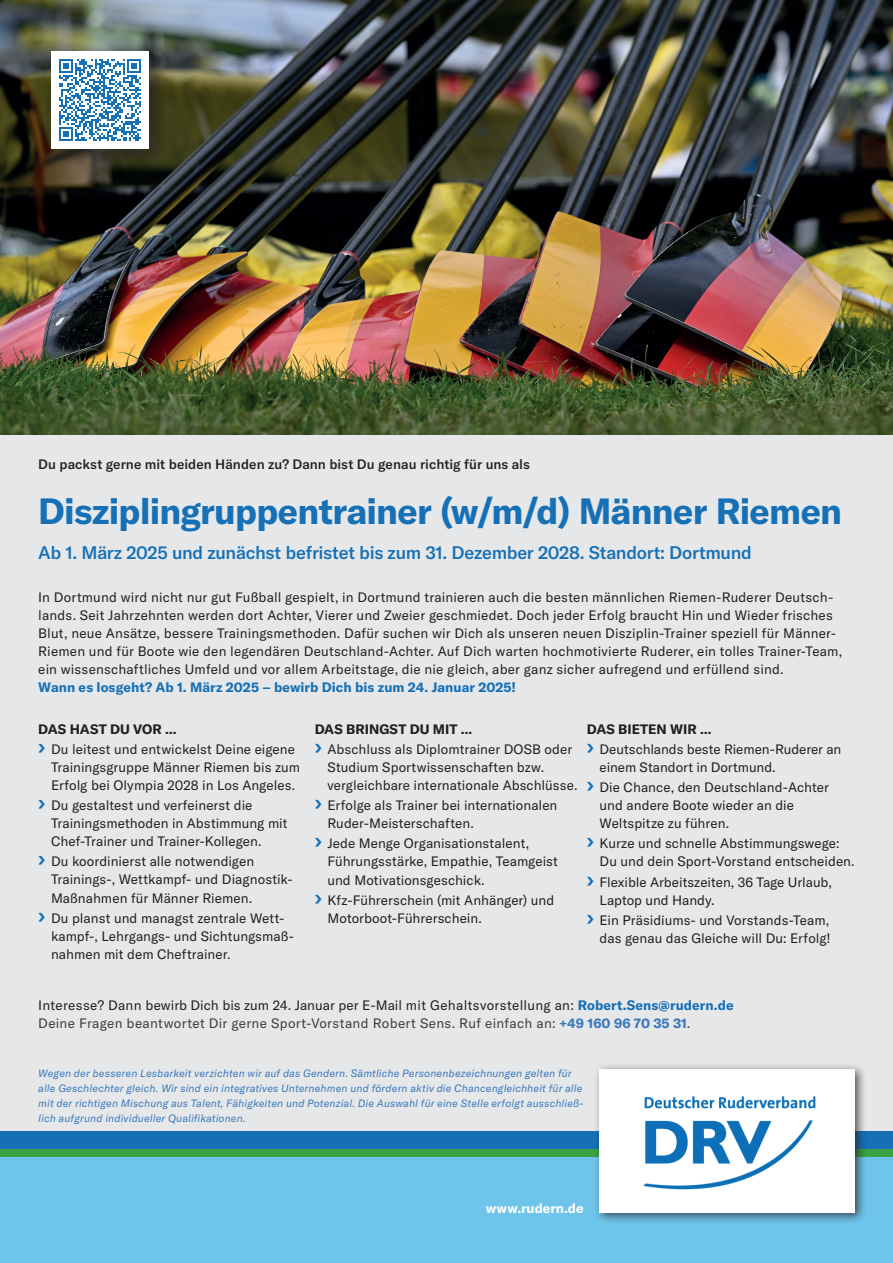
<style>
.page{position:relative;width:893px;height:1263px;background:#fff}
.page>*{position:absolute;margin:0;border:0;box-sizing:border-box;transform-origin:0 0}
.t1{font:700 36px "GT America";letter-spacing:-.02em;color:#1670b6}
.t2{font:500 18px "GT America";letter-spacing:-.02em;color:#1670b6}
.t3{font:13.5px/18.1px "GT America";letter-spacing:.005em;color:#231f20}
.t4{font:500 13.5px "GT America";color:#231f20}
.t5{font:700 13.5px "GT America";letter-spacing:.005em;color:#1670b6}
.t6{font:700 13.5px "GT America";letter-spacing:-.005em;color:#fff}
.t7{font:italic 10.5px/15px "GT America";letter-spacing:.01em;color:#3a79bc}
.s1{font-weight:700}
.s2{font-weight:700;font-size:21px;color:#1670b6}
.s3{font-weight:700;color:#1670b6}
.s4{color:#3e3e3f}
.s5{font-weight:700;color:#3a79bc}
</style>
<div class="page">
<div style="left:0;top:336px;width:893px;height:872px;background:#e6e7e9"></div>
<img style="left:0;top:0;width:893px;height:435px">
<div style="left:53px;top:53px;width:115px;height:115px;background:#231f20;opacity:.5"></div>
<div style="left:51px;top:51px;width:98px;height:98px;background:#fff"></div>
<svg style="left:59px;top:59px;width:82px;height:82px"></svg>
<div style="left:0;top:1148px;width:893px;height:115px;background:#6ec4ea"></div>
<div style="left:0;top:1139px;width:893px;height:17px;background:#3ca144"></div>
<div style="left:0;top:1131px;width:893px;height:17px;background:#1670b6"></div>
<div style="left:594px;top:1063px;width:273px;height:162px;background:#231f20;opacity:.75"></div>
<img style="left:600px;top:1069px;width:255px;height:143px">
<p class="t4" style="left:38px;top:456px;width:493px">Du packst gerne mit beiden Händen zu? Dann bist Du genau richtig für uns als</p>
<h1 class="t1" style="left:38px;top:489px;width:805px">Disziplingruppentrainer (w/m/d) Männer Riemen</h1>
<h2 class="t2" style="left:38px;top:541px;width:715px">Ab 1. März 2025 und zunächst befristet bis zum 31. Dezember 2028. Standort: Dortmund</h2>
<p class="t3" style="left:38px;top:588px;width:805px">In Dortmund wird nicht nur gut Fußball gespielt, in Dortmund trainieren auch die besten männlichen Riemen-Ruderer Deutsch&shy;lands. Seit Jahrzehnten werden dort Achter, Vierer und Zweier geschmiedet. Doch jeder Erfolg braucht Hin und Wieder frisches Blut, neue Ansätze, bessere Trainingsmethoden. Dafür suchen wir Dich als unseren neuen Disziplin-Trainer speziell für Männer-Riemen und für Boote wie den legendären Deutschland-Achter. Auf Dich warten hochmotivierte Ruderer, ein tolles Trainer-Team, ein wissenschaftliches Umfeld und vor allem Arbeitstage, die nie gleich, aber ganz sicher aufregend und erfüllend sind.</p>
<p class="t5" style="left:38px;top:678px;width:479px">Wann es losgeht? Ab 1. März 2025 – bewirb Dich bis zum 24. Januar 2025!</p>
<p class="t3" style="left:38px;top:719px;width:258px;line-height:20.2px"><span class="s1">DAS HAST DU VOR …<br></span><span class="s2">›</span> Du leitest und entwickelst Deine eigene</p>
<p class="t3" style="left:51px;top:758px;width:251px">Trainingsgruppe Männer Riemen bis zum<br>Erfolg bei Olympia 2028 in Los Angeles.</p>
<p class="t3" style="left:51px;top:796px;width:238px;text-indent:-13px"><span class="s2">›</span> Du gestaltest und verfeinerst die<br>Trainingsmethoden in Abstimmung mit<br>Chef-Trainer und Trainer-Kollegen.</p>
<p class="t3" style="left:51px;top:852px;width:243px;text-indent:-13px"><span class="s2">›</span> Du koordinierst alle notwendigen<br>Trainings-, Wettkampf- und Diagnostik-<br>Maßnahmen für Männer Riemen.</p>
<p class="t3" style="left:51px;top:909px;width:244px;text-indent:-13px"><span class="s2">›</span> Du planst und managst zentrale Wett&shy;kampf-, Lehrgangs- und Sichtungsmaß&shy;nahmen mit dem Cheftrainer.</p>
<p class="t3" style="left:315px;top:719px;width:259px;line-height:20.2px"><span class="s1">DAS BRINGST DU MIT …<br></span><span class="s2">›</span> Abschluss als Diplomtrainer DOSB oder</p>
<p class="t3" style="left:327px;top:758px;width:252px">Studium Sportwissenschaften bzw. vergleichbare internationale Abschlüsse.</p>
<p class="t3" style="left:327px;top:796px;width:231px;text-indent:-13px"><span class="s2">›</span> Erfolge als Trainer bei internationalen<br>Ruder-Meisterschaften.</p>
<p class="t3" style="left:327px;top:834px;width:232px;text-indent:-13px"><span class="s2">›</span> Jede Menge Organisationstalent,<br>Führungsstärke, Empathie, Teamgeist und Motivationsgeschick.</p>
<p class="t3" style="left:327px;top:891px;width:228px;text-indent:-13px"><span class="s2">›</span> Kfz-Führerschein (mit Anhänger) und<br>Motorboot-Führerschein.</p>
<p class="t3" style="left:587px;top:719px;width:256px;line-height:20.2px"><span class="s1">DAS BIETEN WIR …<br></span><span class="s2">›</span> Deutschlands beste Riemen-Ruderer an</p>
<p class="t3" style="left:587px;top:757px;width:244px;line-height:20.2px;text-indent:13px">einem Standort in Dortmund.<br><span class="s2">›</span> Die Chance, den Deutschland-Achter</p>
<p class="t3" style="left:600px;top:796px;width:196px">und andere Boote wieder an die<br>Weltspitze zu führen.</p>
<p class="t3" style="left:600px;top:834px;width:257px;text-indent:-13px"><span class="s2">›</span> Kurze und schnelle Abstimmungswege:<br>Du und dein Sport-Vorstand entscheiden.</p>
<p class="t3" style="left:600px;top:873px;width:234px;text-indent:-13px"><span class="s2">›</span> Flexible Arbeitszeiten, 36 Tage Urlaub,<br>Laptop und Handy.</p>
<p class="t3" style="left:587px;top:911px;width:246px;text-align:right"><span class="s2">›</span> Ein Präsidiums- und Vorstands-Team, das genau das Gleiche will Du: Erfolg!</p>
<p class="t3" style="left:38px;top:996px;width:697px">Interesse? Dann bewirb Dich bis zum 24. Januar per E-Mail mit Gehaltsvorstellung an: <span class="s3">Robert.Sens@rudern.de<br></span><span class="s4">Deine Fragen beantwortet Dir gerne Sport-Vorstand Robert Sens. Ruf einfach an:</span> <span class="s5">+49 160 96 70 35 31</span><span class="s4">.</span></p>
<p class="t7" style="left:38px;top:1066px;width:547px">Wegen der besseren Lesbarkeit verzichten wir auf das Gendern. Sämtliche Personenbezeichnungen gelten für alle Geschlechter gleich. Wir sind ein integratives Unternehmen und fördern aktiv die Chancengleichheit für alle mit der richtigen Mischung aus Talent, Fähigkeiten und Potenzial. Die Auswahl für eine Stelle erfolgt ausschließ&shy;lich aufgrund individueller Qualifikationen.</p>
<p class="t6" style="left:486px;top:1199px;width:99px">www.rudern.de</p>
</div>
